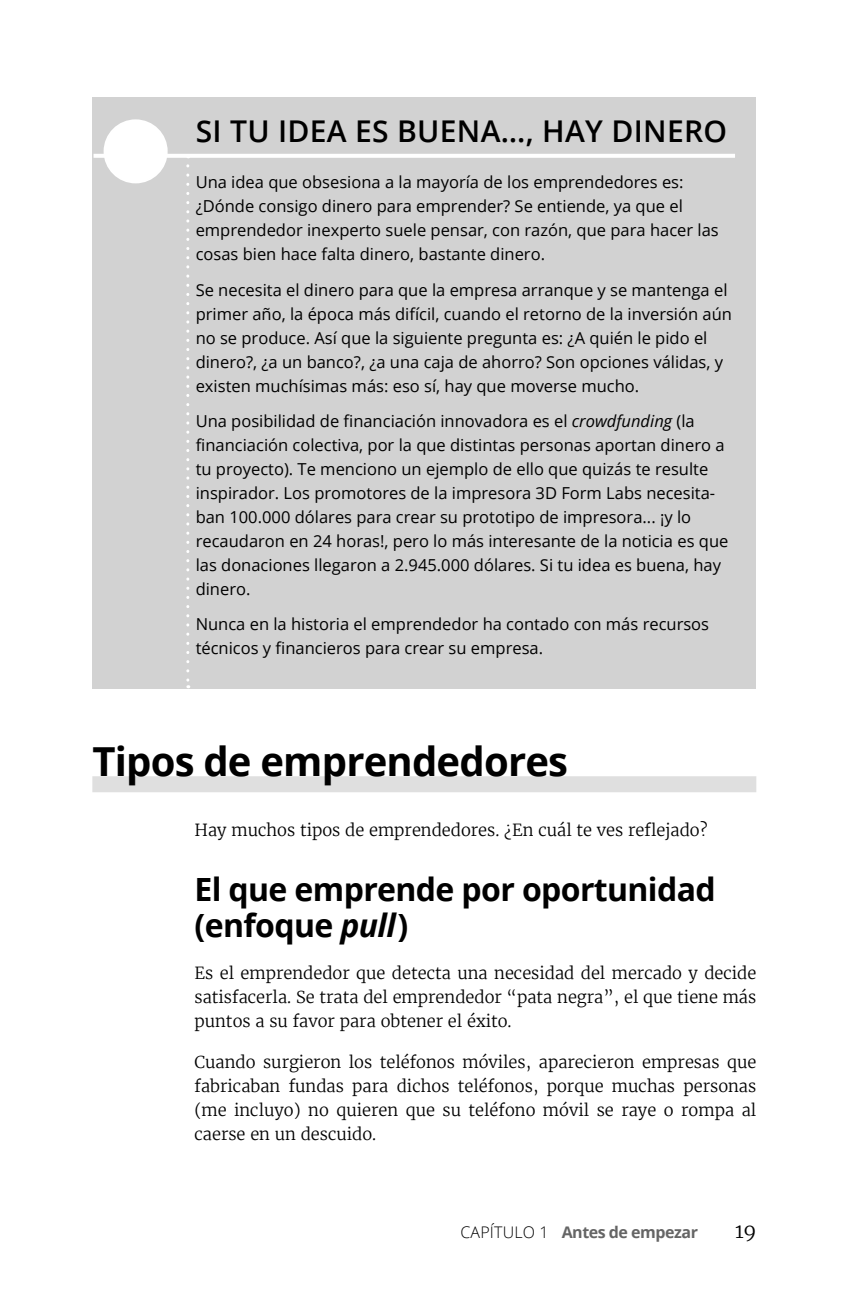
<style>
.page{position:relative;width:853px;height:1305px;background:#fff}
.page>*{position:absolute;margin:0;border:0;box-sizing:border-box;transform-origin:0 0}
.t1{font:700 40px "Open Sans";letter-spacing:-.02em;color:#000}
.t2{font:700 32px/36px "Open Sans";letter-spacing:-.02em;color:#000}
.t3{font:600 30px "Open Sans";letter-spacing:.01em;color:#000}
.t4{font:20px "Merriweather Light EB";color:#000}
.t5{font:16.4px/24px "Open Sans";color:#000}
.t6{font:16.4px/24px "Merriweather Light EB";color:#000;text-align:justify}
.t7{font:700 16px "Open Sans";letter-spacing:-.03em;color:#656565}
.s1{font-style:italic}
.s2{font-weight:300;color:#000}
</style>
<div class="page">
<div style="left:92px;top:776px;width:664px;height:16px;background:#dfdfdf"></div>
<div style="left:92px;top:97px;width:664px;height:591px;background:#d2d2d2"></div>
<svg style="left:186px;top:166px;width:3px;height:522px"></svg>
<hr style="left:93px;top:154px;width:641px;height:4px;background:#fff">
<div style="left:103px;top:119px;width:64px;height:64px;background:#fff;border:2px solid #fff;border-radius:50%"></div>
<h3 class="t3" style="left:195px;top:110px;width:532px">SI TU IDEA ES BUENA…, HAY DINERO</h3>
<p class="t5" style="left:195px;top:170px;width:524px">Una idea que obsesiona a la mayoría de los emprendedores es: ¿Dónde consigo dinero para emprender? Se entiende, ya que el emprendedor inexperto suele pensar, con razón, que para hacer las cosas bien hace falta dinero, bastante dinero.</p>
<p class="t5" style="left:195px;top:277px;width:537px">Se necesita el dinero para que la empresa arranque y se mantenga el primer año, la época más difícil, cuando el retorno de la inversión aún no se produce. Así que la siguiente pregunta es: ¿A quién le pido el dinero?, ¿a un banco?, ¿a una caja de ahorro? Son opciones válidas, y existen muchísimas más: eso sí, hay que moverse mucho.</p>
<p class="t5" style="left:195px;top:408px;width:534px">Una posibilidad de financiación innovadora es el <span class="s1">crowdfunding</span> (la financiación colectiva, por la que distintas personas aportan dinero a tu proyecto). Te menciono un ejemplo de ello que quizás te resulte inspirador. Los promotores de la impresora 3D Form Labs necesita&shy;ban 100.000 dólares para crear su prototipo de impresora... ¡y lo recaudaron en 24 horas!, pero lo más interesante de la noticia es que las donaciones llegaron a 2.945.000 dólares. Si tu idea es buena, hay dinero.</p>
<p class="t5" style="left:195px;top:612px;width:514px">Nunca en la historia el emprendedor ha contado con más recursos técnicos y financieros para crear su empresa.</p>
<h1 class="t1" style="left:92px;top:733px;width:477px">Tipos de emprendedores</h1>
<p class="t6" style="left:194px;top:818px;width:514px">Hay muchos tipos de emprendedores. ¿En cuál te ves reflejado?</p>
<h2 class="t2" style="left:194px;top:871px;width:522px">El que emprende por oportunidad (enfoque <span class="s1">pull</span>)</h2>
<p class="t6" style="left:194px;top:961px;width:563px">Es el emprendedor que detecta una necesidad del mercado y decide satisfacerla. Se trata del emprendedor “pata negra”, el que tiene más puntos a su favor para obtener el éxito.</p>
<p class="t6" style="left:194px;top:1050px;width:563px">Cuando surgieron los teléfonos móviles, aparecieron empresas que fabricaban fundas para dichos teléfonos, porque muchas personas (me incluyo) no quieren que su teléfono móvil se raye o rompa al caerse en un descuido.</p>
<p class="t7" style="left:460px;top:1221px;width:239px"><span class="s2">CAPÍTULO 1</span> Antes de empezar</p>
<p class="t4" style="left:734px;top:1218px;width:23px">19</p>
</div>
